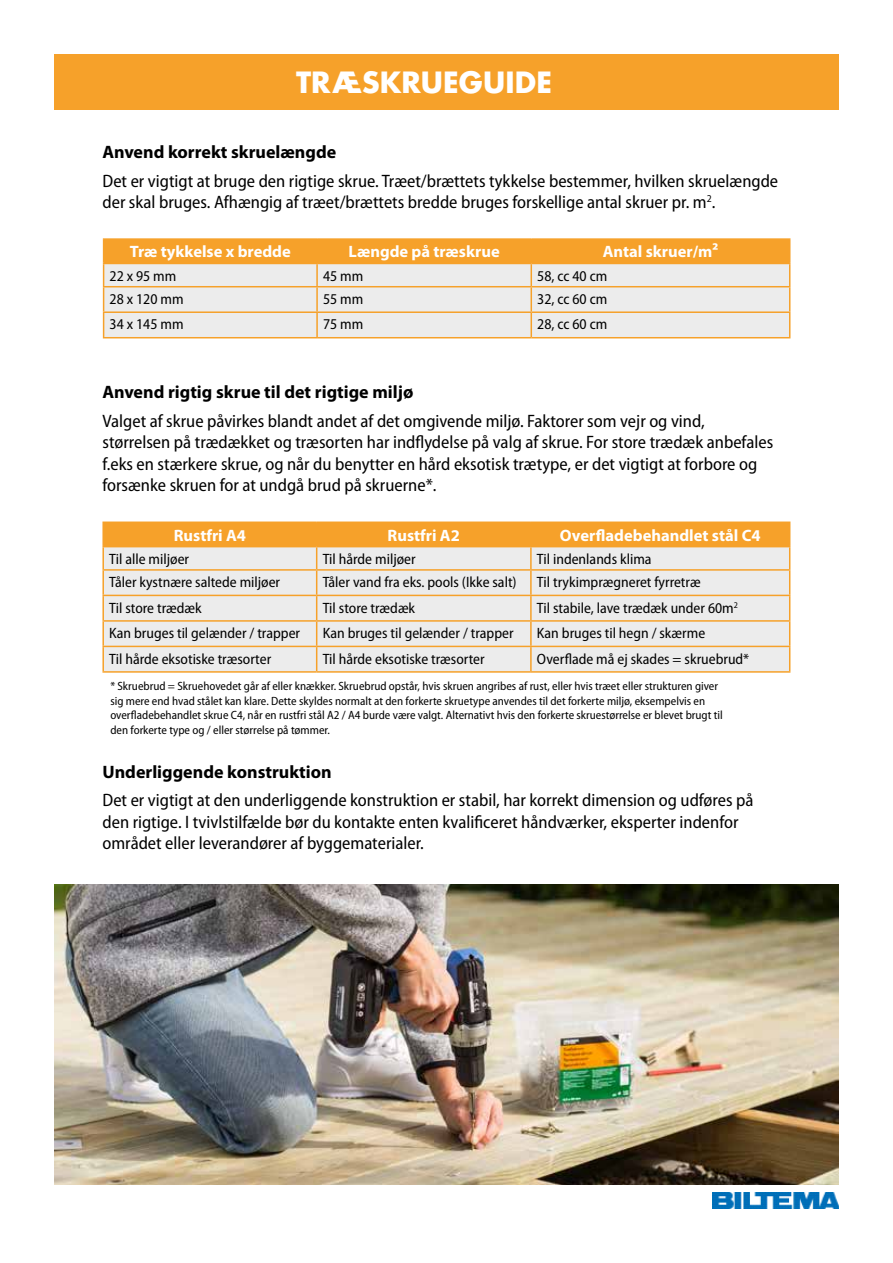
<style>
.page{position:relative;width:893px;height:1263px;background:#fff}
.page>*{position:absolute;margin:0;border:0;box-sizing:border-box;transform-origin:0 0}
.t1{font:700 28.5px "Futura Std";letter-spacing:.005em;color:#fff}
.t2{font:semi-condensed 18px/21.6px "Myriad Pro";color:#000}
.t3{font:700 18px "Myriad Pro";color:#000}
.t4{font:700 16.5px "Myriad Pro";color:#fff}
.t5{font:semi-condensed 15px "Myriad Pro";color:#000}
.t6{font:semi-condensed 12px/14.4px "Myriad Pro";color:#000}
</style>
<div class="page">
<img style="left:54px;top:884px;width:785px;height:301px">
<div style="left:54px;top:54px;width:785px;height:55px;background:#f6a12a"></div>
<hr style="left:103px;top:337px;width:214px;height:1px;background:#f6a12a">
<hr style="left:317px;top:337px;width:214px;height:1px;background:#f6a12a">
<hr style="left:531px;top:337px;width:259px;height:1px;background:#f6a12a">
<hr style="left:103px;top:238px;width:214px;height:2px;background:#f6a12a">
<hr style="left:317px;top:238px;width:214px;height:2px;background:#f6a12a">
<hr style="left:531px;top:238px;width:259px;height:2px;background:#f6a12a">
<svg style="left:103px;top:239px;width:687px;height:98px;background:#eed5b2"></svg>
<hr style="left:102px;top:546px;width:215px;height:1px;background:#f6a12a">
<hr style="left:102px;top:547px;width:2px;height:22px;background:#f6a12a">
<hr style="left:102px;top:569px;width:215px;height:2px;background:#f6a12a">
<hr style="left:102px;top:571px;width:2px;height:24px;background:#f6a12a">
<hr style="left:102px;top:595px;width:215px;height:1px;background:#f6a12a">
<hr style="left:102px;top:596px;width:2px;height:24px;background:#f6a12a">
<hr style="left:102px;top:620px;width:215px;height:2px;background:#f6a12a">
<hr style="left:102px;top:622px;width:2px;height:24px;background:#f6a12a">
<hr style="left:102px;top:646px;width:215px;height:1px;background:#f6a12a">
<hr style="left:102px;top:647px;width:2px;height:24px;background:#f6a12a">
<hr style="left:102px;top:671px;width:215px;height:2px;background:#f6a12a">
<hr style="left:317px;top:671px;width:214px;height:2px;background:#f6a12a">
<hr style="left:531px;top:671px;width:259px;height:2px;background:#f6a12a">
<hr style="left:102px;top:521px;width:215px;height:2px;background:#f6a12a">
<hr style="left:102px;top:523px;width:2px;height:23px;background:#f6a12a">
<hr style="left:317px;top:521px;width:214px;height:2px;background:#f6a12a">
<hr style="left:531px;top:521px;width:259px;height:2px;background:#f6a12a">
<svg style="left:103px;top:522px;width:687px;height:149px;background:#eedbc2"></svg>
<img style="left:712px;top:1193px;width:127px;height:16px">
<h1 class="t1" style="left:296px;top:64px;width:258px">TRÆSKRUEGUIDE</h1>
<p class="t3" style="left:102px;top:142px;width:235px">Anvend korrekt skruelængde</p>
<p class="t2" style="left:102px;top:170px;width:677px">Det er vigtigt at bruge den rigtige skrue. Træet/brættets tykkelse bestemmer, hvilken skruelængde der skal bruges. Afhængig af træet/brættets bredde bruges forskellige antal skruer pr. m<sup>2</sup>.</p>
<p class="t4" style="left:130px;top:243px;width:162px">Træ tykkelse x bredde</p>
<p class="t4" style="left:349px;top:243px;width:153px">Længde på træskrue</p>
<p class="t4" style="left:603px;top:243px;width:117px">Antal skruer/m²</p>
<p class="t5" style="left:110px;top:268px;width:68px">22 x 95 mm</p>
<p class="t5" style="left:323px;top:268px;width:42px">45 mm</p>
<p class="t5" style="left:537px;top:268px;width:72px">58, cc 40 cm</p>
<p class="t5" style="left:110px;top:291px;width:75px">28 x 120 mm</p>
<p class="t5" style="left:323px;top:291px;width:42px">55 mm</p>
<p class="t5" style="left:537px;top:291px;width:72px">32, cc 60 cm</p>
<p class="t5" style="left:110px;top:316px;width:75px">34 x 145 mm</p>
<p class="t5" style="left:323px;top:316px;width:42px">75 mm</p>
<p class="t5" style="left:537px;top:316px;width:72px">28, cc 60 cm</p>
<p class="t3" style="left:102px;top:382px;width:312px">Anvend rigtig skrue til det rigtige miljø</p>
<p class="t2" style="left:102px;top:410px;width:672px">Valget af skrue påvirkes blandt andet af det omgivende miljø. Faktorer som vejr og vind, størrelsen på trædækket og træsorten har indflydelse på valg af skrue. For store trædæk anbefales f.eks en stærkere skrue, og når du benytter en hård eksotisk trætype, er det vigtigt at forbore og forsænke skruen for at undgå brud på skruerne*.</p>
<p class="t4" style="left:174px;top:526px;width:74px">Rustfri A4</p>
<p class="t4" style="left:388px;top:526px;width:74px">Rustfri A2</p>
<p class="t4" style="left:560px;top:526px;width:202px">Overfladebehandlet stål C4</p>
<p class="t5" style="left:109px;top:551px;width:81px">Til alle miljøer</p>
<p class="t5" style="left:323px;top:551px;width:94px">Til hårde miljøer</p>
<p class="t5" style="left:537px;top:551px;width:116px">Til indenlands klima</p>
<p class="t5" style="left:109px;top:574px;width:172px">Tåler kystnære saltede miljøer</p>
<p class="t5" style="left:323px;top:574px;width:196px">Tåler vand fra eks. pools (Ikke salt)</p>
<p class="t5" style="left:537px;top:574px;width:165px">Til trykimprægneret fyrretræ</p>
<p class="t5" style="left:109px;top:599px;width:94px">Til store trædæk</p>
<p class="t5" style="left:323px;top:599px;width:94px">Til store trædæk</p>
<p class="t5" style="left:537px;top:599px;width:203px">Til stabile, lave trædæk under 60m<sup>2</sup></p>
<p class="t5" style="left:109px;top:625px;width:192px">Kan bruges til gelænder / trapper</p>
<p class="t5" style="left:323px;top:625px;width:192px">Kan bruges til gelænder / trapper</p>
<p class="t5" style="left:537px;top:625px;width:170px">Kan bruges til hegn / skærme</p>
<p class="t5" style="left:109px;top:650px;width:164px">Til hårde eksotiske træsorter</p>
<p class="t5" style="left:323px;top:650px;width:164px">Til hårde eksotiske træsorter</p>
<p class="t5" style="left:537px;top:650px;width:214px">Overflade må ej skades = skruebrud*</p>
<p class="t6" style="left:110px;top:679px;width:614px">* Skruebrud = Skruehovedet går af eller knækker. Skruebrud opstår, hvis skruen angribes af rust, eller hvis træet eller strukturen giver sig mere end hvad stålet kan klare. Dette skyldes normalt at den forkerte skruetype anvendes til det forkerte miljø, eksempelvis en overfladebehandlet skrue C4, når en rustfri stål A2 / A4 burde være valgt. Alternativt hvis den forkerte skruestørrelse er blevet brugt til den forkerte type og / eller størrelse på tømmer.</p>
<p class="t3" style="left:102px;top:761px;width:231px">Underliggende konstruktion</p>
<p class="t2" style="left:102px;top:790px;width:653px">Det er vigtigt at den underliggende konstruktion er stabil, har korrekt dimension og udføres på den rigtige. I tvivlstilfælde bør du kontakte enten kvalificeret håndværker, eksperter indenfor området eller leverandører af byggematerialer.</p>
</div>
